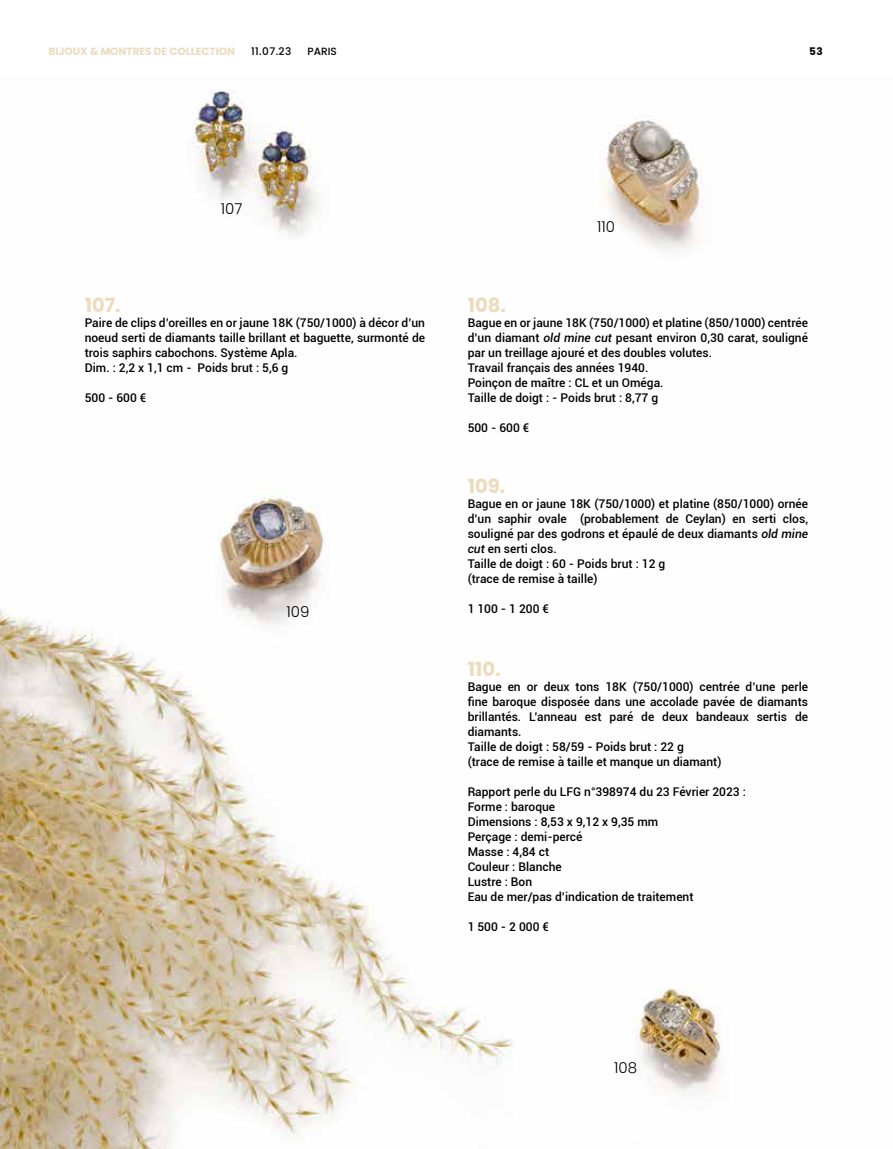
<style>
.page{position:relative;width:893px;height:1149px;background:#fff}
.page>*{position:absolute;margin:0;border:0;box-sizing:border-box;transform-origin:0 0}
.t1{font:700 19.5px "Poppins";color:#ecdbbd}
.t2{font:300 15px "Poppins";color:#000}
.t3{font:500 12px/15px "Roboto";color:#000}
.t4{font:700 10.5px "Poppins";color:#ecdbbd}
.t5{font:500 10.5px "Poppins";color:#000}
.t6{font:700 10.5px "Poppins";color:#000}
.s1{font-style:italic}
</style>
<div class="page">
<img style="left:0;top:90px;width:721px;height:1059px">
<p class="t4" style="left:49px;top:45px;width:188px">BIJOUX &amp; MONTRES DE COLLECTION</p>
<p class="t5" style="left:251px;top:45px;width:42px">11.07.23</p>
<p class="t5" style="left:307px;top:45px;width:31px">PARIS</p>
<p class="t6" style="left:809px;top:45px;width:15px">53</p>
<p class="t2" style="left:221px;top:200px;width:23px">107</p>
<h1 class="t1" style="left:85px;top:294px;width:37px">107.</h1>
<p class="t3" style="left:85px;top:315px;width:342px">Paire de clips d’oreilles en or jaune 18K (750/1000) à décor d’un noeud serti de diamants taille brillant et baguette, surmonté de trois saphirs cabochons. Système Apla.<br>Dim. : 2,2 x 1,1 cm - Poids brut : 5,6 g</p>
<p class="t3" style="left:85px;top:390px;width:63px">500 - 600 €</p>
<p class="t2" style="left:286px;top:603px;width:24px">109</p>
<p class="t2" style="left:597px;top:218px;width:19px">110</p>
<h1 class="t1" style="left:467px;top:294px;width:40px">108.</h1>
<p class="t3" style="left:467px;top:315px;width:342px">Bague en or jaune 18K (750/1000) et platine (850/1000) centrée d’un diamant <span class="s1">old mine cut</span> pesant environ 0,30 carat, souligné par un treillage ajouré et des doubles volutes.<br>Travail français des années 1940.<br>Poinçon de maître : CL et un Oméga.<br>Taille de doigt : - Poids brut : 8,77 g</p>
<p class="t3" style="left:467px;top:420px;width:63px">500 - 600 €</p>
<h1 class="t1" style="left:467px;top:475px;width:39px">109.</h1>
<p class="t3" style="left:467px;top:496px;width:342px">Bague en or jaune 18K (750/1000) et platine (850/1000) ornée d’un saphir ovale (probablement de Ceylan) en serti clos, souligné par des godrons et épaulé de deux diamants <span class="s1">old mine cut</span> en serti clos.<br>Taille de doigt : 60 - Poids brut : 12 g<br>(trace de remise à taille)</p>
<p class="t3" style="left:467px;top:601px;width:83px">1 100 - 1 200 €</p>
<h1 class="t1" style="left:467px;top:658px;width:34px">110.</h1>
<p class="t3" style="left:467px;top:678px;width:342px">Bague en or deux tons 18K (750/1000) centrée d’une perle fine baroque disposée dans une accolade pavée de diamants brillantés. L’anneau est paré de deux bandeaux sertis de diamants.<br>Taille de doigt : 58/59 - Poids brut : 22 g<br>(trace de remise à taille et manque un diamant)</p>
<p class="t3" style="left:467px;top:783px;width:280px">Rapport perle du LFG n°398974 du 23 Février 2023 :<br>Forme : baroque<br>Dimensions : 8,53 x 9,12 x 9,35 mm<br>Perçage : demi-percé<br>Masse : 4,84 ct<br>Couleur : Blanche<br>Lustre : Bon<br>Eau de mer/pas d’indication de traitement</p>
<p class="t3" style="left:467px;top:918px;width:83px">1 500 - 2 000 €</p>
<p class="t2" style="left:614px;top:1059px;width:24px">108</p>
</div>
